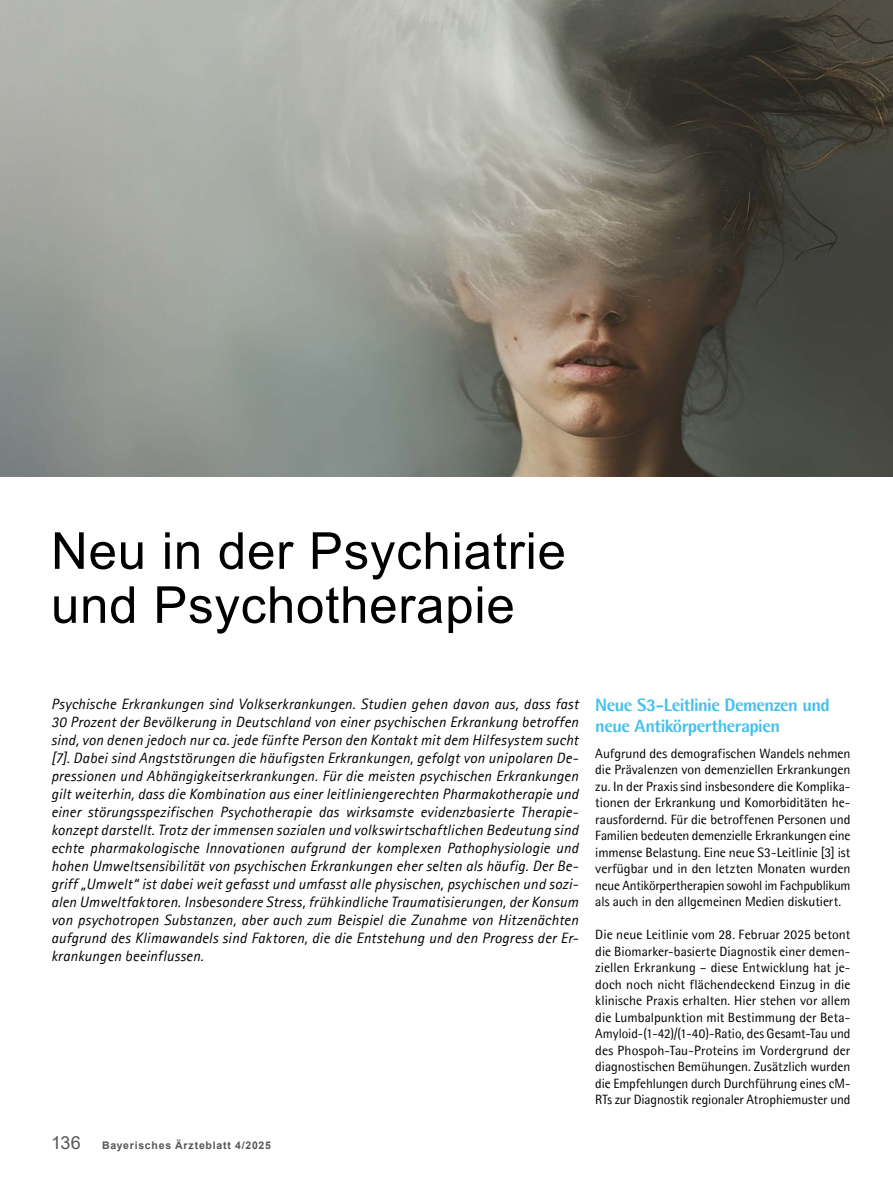
<style>
.page{position:relative;width:893px;height:1191px;background:#fff}
.page>*{position:absolute;margin:0;border:0;box-sizing:border-box;transform-origin:0 0}
.t1{font:51px/54px "Arial";letter-spacing:.015em;color:#000}
.t2{font:800 18px/21px "Agfa Rotis Semisans";letter-spacing:-.035em;color:#44c1ea}
.t3{font:italic 15px/18px "Agfa Rotis Sans Serif";letter-spacing:.015em;color:#000;text-align:justify}
.t4{font:13.5px/16.5px "Agfa Rotis Semisans";letter-spacing:-.005em;color:#000;text-align:justify}
.t5{font:700 10.5px "Arial";letter-spacing:.07em;color:#575654}
.s1{font-weight:400;font-size:18px}
</style>
<div class="page">
<img style="left:0;top:0;width:893px;height:476px">
<h1 class="t1" style="left:51px;top:523px;width:516px">Neu in der Psychiatrie und Psychotherapie</h1>
<p class="t3" style="left:51px;top:695px;width:529px">Psychische Erkrankungen sind Volkserkrankungen. Studien gehen davon aus, dass fast 30 Prozent der Bevölkerung in Deutschland von einer psychischen Erkrankung betroffen sind, von denen jedoch nur ca. jede fünfte Person den Kontakt mit dem Hilfesystem sucht [7]. Dabei sind Angststörungen die häufigsten Erkrankungen, gefolgt von unipolaren De&shy;pressionen und Abhängigkeitserkrankungen. Für die meisten psychischen Erkrankungen gilt weiterhin, dass die Kombination aus einer leitliniengerechten Pharmakotherapie und einer störungsspezifischen Psychotherapie das wirksamste evidenzbasierte Therapie&shy;konzept darstellt. Trotz der immensen sozialen und volkswirtschaftlichen Bedeutung sind echte pharmakologische Innovationen aufgrund der komplexen Pathophysiologie und hohen Umweltsensibilität von psychischen Erkrankungen eher selten als häufig. Der Be&shy;griff „Umwelt“ ist dabei weit gefasst und umfasst alle physischen, psychischen und sozi&shy;alen Umweltfaktoren. Insbesondere Stress, frühkindliche Traumatisierungen, der Konsum von psychotropen Substanzen, aber auch zum Beispiel die Zunahme von Hitzenächten aufgrund des Klimawandels sind Faktoren, die die Entstehung und den Progress der Er&shy;krankungen beeinflussen.</p>
<p class="t5" style="left:51px;top:1137px;width:221px"><span class="s1">136</span> Bayerisches Ärzteblatt 4/2025</p>
<p class="t2" style="left:595px;top:694px;width:236px">Neue S3-Leitlinie Demenzen und neue Antikörpertherapien</p>
<p class="t4" style="left:595px;top:744px;width:257px">Aufgrund des demografischen Wandels nehmen die Prävalenzen von demenziellen Erkrankungen zu. In der Praxis sind insbesondere die Komplika&shy;tionen der Erkrankung und Komorbiditäten he&shy;rausfordernd. Für die betroffenen Personen und Familien bedeuten demenzielle Erkrankungen eine immense Belastung. Eine neue S3-Leitlinie [3] ist verfügbar und in den letzten Monaten wurden neue Antikörpertherapien sowohl im Fachpublikum als auch in den allgemeinen Medien diskutiert.</p>
<p class="t4" style="left:595px;top:926px;width:257px">Die neue Leitlinie vom 28. Februar 2025 betont die Biomarker-basierte Diagnostik einer demen&shy;ziellen Erkrankung – diese Entwicklung hat je&shy;doch noch nicht flächendeckend Einzug in die klinische Praxis erhalten. Hier stehen vor allem die Lumbalpunktion mit Bestimmung der Beta-Amyloid-(1-42)/(1-40)-Ratio, des Gesamt-Tau und des Phospoh-Tau-Proteins im Vordergrund der diagnostischen Bemühungen. Zusätzlich wurden die Empfehlungen durch Durchführung eines cM-RTs zur Diagnostik regionaler Atrophiemuster und</p>
</div>
